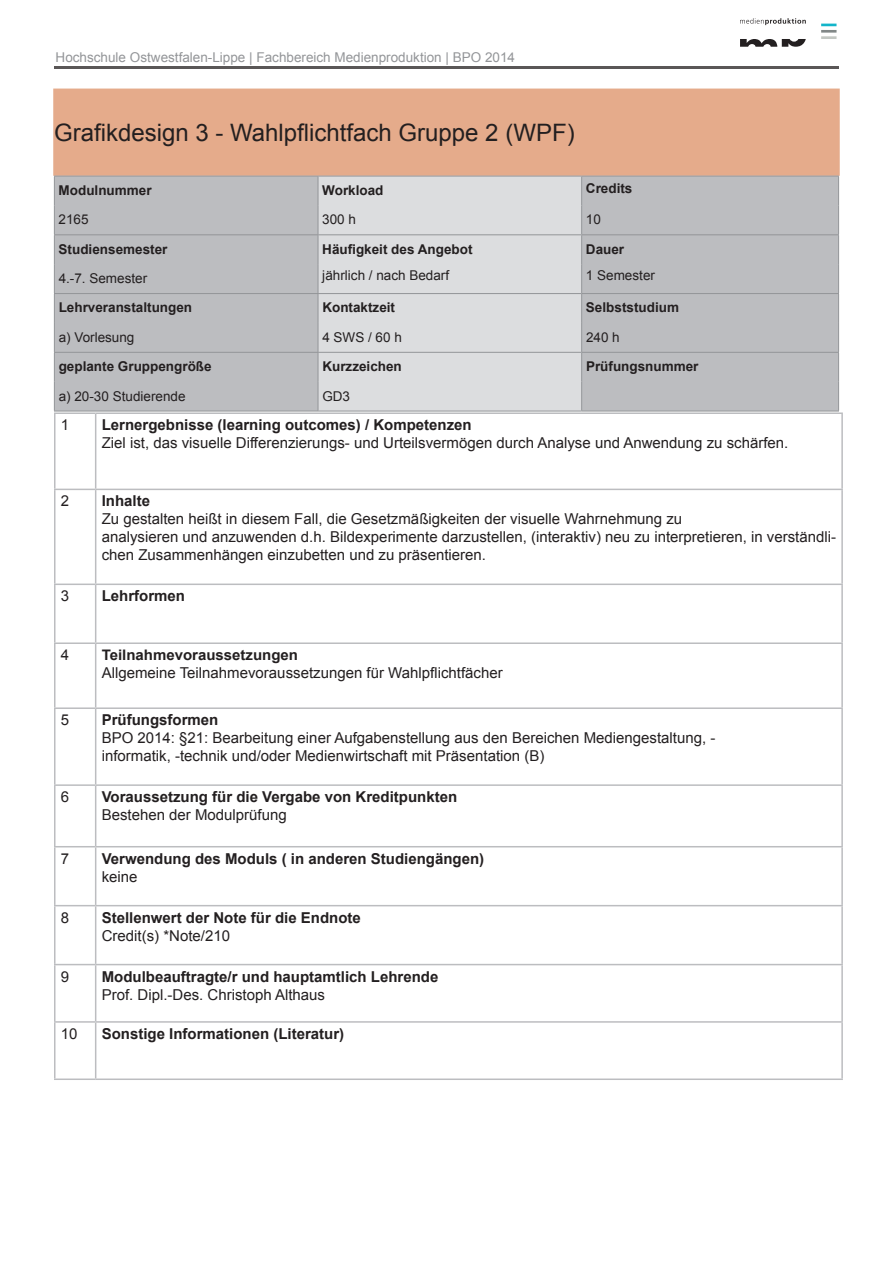
<style>
.page{position:relative;width:893px;height:1263px;background:#fff}
.page>*{position:absolute;margin:0;border:0;box-sizing:border-box;transform-origin:0 0}
.t1{font:24px "Arial";color:#231f20}
.t2{font:15px/18px "Arial";color:#231f20}
.t3{font:700 15px "Arial";color:#231f20}
.t4{font:700 14.55px "Arial";color:#231f20}
.t5{font:700 13.5px "Arial";color:#231f20}
.t6{font:13.5px "Arial";color:#231f20}
.t7{font:13.5px "Arial";color:#939598}
</style>
<div class="page">
<div style="left:53px;top:89px;width:787px;height:87px;background:#e5ab8b;border:2px solid #e5ab8b"></div>
<svg style="left:740px;top:39px;width:66px;height:8px"></svg>
<svg style="left:740px;top:18px;width:66px;height:7px"></svg>
<hr style="left:821px;top:30px;width:15px;height:3px;background:#828888">
<hr style="left:821px;top:36px;width:15px;height:3px;background:#c3c7c3">
<svg style="left:821px;top:24px;width:15px;height:2px"></svg>
<hr style="left:54px;top:66px;width:785px;height:3px;background:#231f20">
<hr style="left:96px;top:583px;width:747px;height:2px;background:#bcbdc0">
<hr style="left:841px;top:585px;width:2px;height:57px;background:#bcbdc0">
<hr style="left:96px;top:642px;width:747px;height:2px;background:#bcbdc0">
<hr style="left:841px;top:644px;width:2px;height:63px;background:#bcbdc0">
<hr style="left:96px;top:707px;width:747px;height:2px;background:#bcbdc0">
<hr style="left:841px;top:709px;width:2px;height:75px;background:#bcbdc0">
<hr style="left:96px;top:784px;width:747px;height:2px;background:#bcbdc0">
<hr style="left:841px;top:786px;width:2px;height:60px;background:#bcbdc0">
<hr style="left:96px;top:846px;width:747px;height:1px;background:#bcbdc0">
<hr style="left:841px;top:847px;width:2px;height:58px;background:#bcbdc0">
<hr style="left:96px;top:905px;width:747px;height:1px;background:#bcbdc0">
<hr style="left:841px;top:906px;width:2px;height:58px;background:#bcbdc0">
<hr style="left:96px;top:964px;width:747px;height:1px;background:#bcbdc0">
<hr style="left:841px;top:965px;width:2px;height:56px;background:#bcbdc0">
<hr style="left:96px;top:1021px;width:747px;height:2px;background:#bcbdc0">
<hr style="left:841px;top:1023px;width:2px;height:55px;background:#bcbdc0">
<hr style="left:96px;top:1078px;width:747px;height:2px;background:#bcbdc0">
<hr style="left:54px;top:412px;width:42px;height:2px;background:#bcbdc0">
<hr style="left:54px;top:414px;width:2px;height:75px;background:#bcbdc0">
<hr style="left:54px;top:489px;width:42px;height:1px;background:#bcbdc0">
<hr style="left:54px;top:490px;width:2px;height:93px;background:#bcbdc0">
<hr style="left:95px;top:490px;width:1px;height:93px;background:#bcbdc0">
<hr style="left:841px;top:490px;width:2px;height:93px;background:#bcbdc0">
<hr style="left:54px;top:583px;width:42px;height:2px;background:#bcbdc0">
<hr style="left:54px;top:585px;width:2px;height:57px;background:#bcbdc0">
<hr style="left:95px;top:585px;width:1px;height:57px;background:#bcbdc0">
<hr style="left:96px;top:412px;width:747px;height:2px;background:#bcbdc0">
<hr style="left:95px;top:414px;width:1px;height:75px;background:#bcbdc0">
<hr style="left:841px;top:414px;width:2px;height:75px;background:#bcbdc0">
<hr style="left:96px;top:489px;width:747px;height:1px;background:#bcbdc0">
<hr style="left:54px;top:642px;width:42px;height:2px;background:#bcbdc0">
<hr style="left:54px;top:644px;width:2px;height:63px;background:#bcbdc0">
<hr style="left:95px;top:644px;width:1px;height:63px;background:#bcbdc0">
<hr style="left:54px;top:707px;width:42px;height:2px;background:#bcbdc0">
<hr style="left:54px;top:709px;width:2px;height:75px;background:#bcbdc0">
<hr style="left:95px;top:709px;width:1px;height:75px;background:#bcbdc0">
<hr style="left:54px;top:784px;width:42px;height:2px;background:#bcbdc0">
<hr style="left:54px;top:786px;width:2px;height:60px;background:#bcbdc0">
<hr style="left:95px;top:786px;width:1px;height:60px;background:#bcbdc0">
<hr style="left:54px;top:846px;width:42px;height:1px;background:#bcbdc0">
<hr style="left:54px;top:847px;width:2px;height:58px;background:#bcbdc0">
<hr style="left:95px;top:847px;width:1px;height:58px;background:#bcbdc0">
<hr style="left:54px;top:905px;width:42px;height:1px;background:#bcbdc0">
<hr style="left:54px;top:906px;width:2px;height:58px;background:#bcbdc0">
<hr style="left:95px;top:906px;width:1px;height:58px;background:#bcbdc0">
<hr style="left:54px;top:964px;width:42px;height:1px;background:#bcbdc0">
<hr style="left:54px;top:965px;width:2px;height:56px;background:#bcbdc0">
<hr style="left:95px;top:965px;width:1px;height:56px;background:#bcbdc0">
<hr style="left:54px;top:1021px;width:42px;height:2px;background:#bcbdc0">
<hr style="left:54px;top:1023px;width:2px;height:55px;background:#bcbdc0">
<hr style="left:95px;top:1023px;width:1px;height:55px;background:#bcbdc0">
<hr style="left:54px;top:1078px;width:42px;height:2px;background:#bcbdc0">
<div style="left:55px;top:177px;width:783px;height:234px;background:#bcbdc0"></div>
<div style="left:319px;top:177px;width:262px;height:234px;background:#dcdddf"></div>
<hr style="left:54px;top:234px;width:264px;height:1px;background:#939598">
<hr style="left:318px;top:234px;width:264px;height:1px;background:#939598">
<hr style="left:54px;top:293px;width:264px;height:1px;background:#939598">
<hr style="left:318px;top:293px;width:264px;height:1px;background:#939598">
<hr style="left:54px;top:352px;width:264px;height:1px;background:#939598">
<hr style="left:318px;top:352px;width:264px;height:1px;background:#939598">
<hr style="left:582px;top:234px;width:257px;height:1px;background:#939598">
<hr style="left:582px;top:293px;width:257px;height:1px;background:#939598">
<hr style="left:582px;top:352px;width:257px;height:1px;background:#939598">
<hr style="left:54px;top:176px;width:264px;height:1px;background:#939598">
<svg style="left:54px;top:176px;width:1px;height:235px"></svg>
<hr style="left:54px;top:411px;width:264px;height:1px;background:#939598">
<hr style="left:582px;top:176px;width:257px;height:1px;background:#939598">
<svg style="left:838px;top:176px;width:1px;height:235px"></svg>
<hr style="left:582px;top:411px;width:257px;height:1px;background:#939598">
<hr style="left:318px;top:176px;width:264px;height:1px;background:#939598">
<svg style="left:318px;top:176px;width:1px;height:235px"></svg>
<svg style="left:581px;top:176px;width:1px;height:235px"></svg>
<hr style="left:318px;top:411px;width:264px;height:1px;background:#939598">
<p class="t7" style="left:56px;top:48px;width:461px">Hochschule Ostwestfalen-Lippe | Fachbereich Medienproduktion | BPO 2014</p>
<h1 class="t1" style="left:54px;top:116px;width:522px">Grafikdesign 3 - Wahlpflichtfach Gruppe 2 (WPF)</h1>
<p class="t5" style="left:59px;top:181px;width:95px">Modulnummer</p>
<p class="t5" style="left:322px;top:181px;width:63px">Workload</p>
<p class="t5" style="left:586px;top:180px;width:48px">Credits</p>
<p class="t6" style="left:59px;top:211px;width:32px">2165</p>
<p class="t6" style="left:322px;top:211px;width:35px">300 h</p>
<p class="t6" style="left:586px;top:211px;width:17px">10</p>
<p class="t5" style="left:59px;top:240px;width:110px">Studiensemester</p>
<p class="t5" style="left:322px;top:240px;width:152px">Häufigkeit des Angebot</p>
<p class="t5" style="left:586px;top:240px;width:40px">Dauer</p>
<p class="t6" style="left:59px;top:269px;width:90px">4.-7. Semester</p>
<p class="t6" style="left:322px;top:266px;width:128px">jährlich / nach Bedarf</p>
<p class="t6" style="left:586px;top:266px;width:71px">1 Semester</p>
<p class="t5" style="left:59px;top:299px;width:135px">Lehrveranstaltungen</p>
<p class="t5" style="left:322px;top:299px;width:74px">Kontaktzeit</p>
<p class="t5" style="left:586px;top:299px;width:95px">Selbststudium</p>
<p class="t6" style="left:59px;top:328px;width:77px">a) Vorlesung</p>
<p class="t6" style="left:322px;top:328px;width:81px">4 SWS / 60 h</p>
<p class="t6" style="left:586px;top:328px;width:35px">240 h</p>
<p class="t5" style="left:59px;top:357px;width:155px">geplante Gruppengröße</p>
<p class="t5" style="left:322px;top:357px;width:81px">Kurzzeichen</p>
<p class="t5" style="left:586px;top:357px;width:114px">Prüfungsnummer</p>
<p class="t6" style="left:59px;top:387px;width:128px">a) 20-30 Studierende</p>
<p class="t6" style="left:322px;top:387px;width:29px">GD3</p>
<p class="t2" style="left:61px;top:416px;width:10px">1</p>
<p class="t3" style="left:102px;top:415px;width:372px">Lernergebnisse (learning outcomes) / Kompetenzen</p>
<p class="t2" style="left:102px;top:434px;width:688px">Ziel ist, das visuelle Differenzierungs- und Urteilsvermögen durch Analyse und Anwendung zu schärfen.</p>
<p class="t2" style="left:61px;top:492px;width:10px">2</p>
<p class="t3" style="left:102px;top:491px;width:50px">Inhalte</p>
<p class="t2" style="left:102px;top:510px;width:736px">Zu gestalten heißt in diesem Fall, die Gesetzmäßigkeiten der visuelle Wahrnehmung zu<br>analysieren und anzuwenden d.h. Bildexperimente darzustellen, (interaktiv) neu zu interpretieren, in verständli&shy;chen Zusammenhängen einzubetten und zu präsentieren.</p>
<p class="t2" style="left:61px;top:587px;width:10px">3</p>
<p class="t3" style="left:102px;top:586px;width:85px">Lehrformen</p>
<p class="t2" style="left:61px;top:646px;width:10px">4</p>
<p class="t4" style="left:102px;top:645px;width:198px">Teilnahmevoraussetzungen</p>
<p class="t2" style="left:102px;top:664px;width:403px">Allgemeine Teilnahmevoraussetzungen für Wahlpflichtfächer</p>
<p class="t2" style="left:61px;top:711px;width:10px">5</p>
<p class="t3" style="left:102px;top:710px;width:118px">Prüfungsformen</p>
<p class="t2" style="left:102px;top:729px;width:615px">BPO 2014: §21: Bearbeitung einer Aufgabenstellung aus den Bereichen Mediengestaltung, - informatik, -technik und/oder Medienwirtschaft mit Präsentation (B)</p>
<p class="t2" style="left:61px;top:788px;width:10px">6</p>
<p class="t3" style="left:102px;top:787px;width:357px">Voraussetzung für die Vergabe von Kreditpunkten</p>
<p class="t2" style="left:102px;top:806px;width:187px">Bestehen der Modulprüfung</p>
<p class="t2" style="left:61px;top:849px;width:10px">7</p>
<p class="t3" style="left:102px;top:848px;width:384px">Verwendung des Moduls ( in anderen Studiengängen)</p>
<p class="t2" style="left:102px;top:867px;width:37px">keine</p>
<p class="t2" style="left:61px;top:908px;width:10px">8</p>
<p class="t3" style="left:102px;top:907px;width:261px">Stellenwert der Note für die Endnote</p>
<p class="t2" style="left:102px;top:926px;width:130px">Credit(s) *Note/210</p>
<p class="t2" style="left:61px;top:967px;width:10px">9</p>
<p class="t3" style="left:102px;top:966px;width:338px">Modulbeauftragte/r und hauptamtlich Lehrende</p>
<p class="t2" style="left:102px;top:985px;width:225px">Prof. Dipl.-Des. Christoph Althaus</p>
<p class="t2" style="left:61px;top:1025px;width:18px">10</p>
<p class="t3" style="left:102px;top:1024px;width:244px">Sonstige Informationen (Literatur)</p>
</div>
